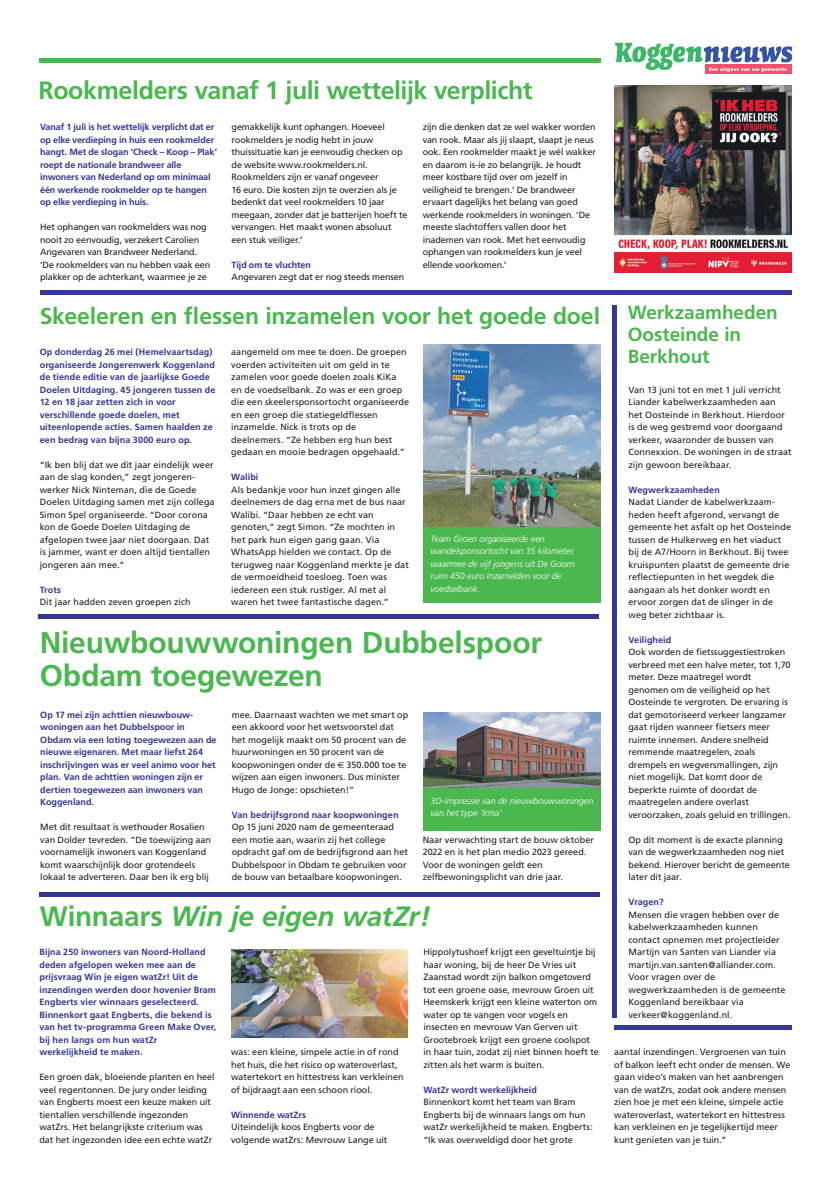
<style>
.page{position:relative;width:820px;height:1191px;background:#fff}
.page>*{position:absolute;margin:0;border:0;box-sizing:border-box;transform-origin:0 0}
.t1{font:700 30px/33px "Frutiger";letter-spacing:-.005em;color:#4ab84f}
.t2{font:italic 700 28px "Frutiger";letter-spacing:-.01em;color:#4ab84f}
.t3{font:700 25px "Frutiger";letter-spacing:-.02em;color:#4ab84f}
.t4{font:700 23px "Frutiger";letter-spacing:-.005em;color:#4ab84f}
.t5{font:700 19px/22px "Frutiger";letter-spacing:-.005em;color:#4ab84f}
.t6{font:9px/12.5px "Frutiger";color:#231f20}
.t7{font:700 9px/12.5px "Frutiger";letter-spacing:.005em;color:#333795}
.t8{font:italic 300 9px/12.5px "Frutiger";letter-spacing:-.005em;color:#fff}
.s1{font-family:"Euro Sans"}
.s2{font-style:normal}
</style>
<div class="page">
<div style="left:40px;top:58px;width:560px;height:5px;background:#4ab84f"></div>
<div style="left:704px;top:65px;width:87px;height:9px;background:#ef516c"></div>
<svg style="left:615px;top:43px;width:177px;height:29px"></svg>
<div style="left:614px;top:1025px;width:177px;height:5px;background:#333795"></div>
<hr style="left:40px;top:290px;width:751px;height:4px;background:#333795">
<hr style="left:40px;top:893px;width:560px;height:4px;background:#333795">
<img style="left:423px;top:344px;width:177px;height:183px">
<div style="left:423px;top:527px;width:177px;height:75px;background:#4ab84f"></div>
<div style="left:612px;top:305px;width:5px;height:713px;background:#333795"></div>
<img style="left:423px;top:712px;width:177px;height:76px">
<img style="left:614px;top:85px;width:177px;height:188px">
<hr style="left:39px;top:614px;width:559px;height:4px;background:#333795">
<img style="left:231px;top:949px;width:176px;height:88px">
<div style="left:423px;top:788px;width:177px;height:42px;background:#4ab84f"></div>
<h3 class="t3" style="left:39px;top:75px;width:495px">Rookmelders vanaf 1 juli wettelijk verplicht</h3>
<p class="t7" style="left:40px;top:121px;width:178px">Vanaf 1 juli is het wettelijk verplicht dat er op elke verdieping in huis een rookmelder hangt. Met de slogan ‘Check – Koop – Plak’ roept de nationale brandweer alle inwoners van Nederland op om minimaal één werkende rookmelder op te hangen op elke verdieping in huis.</p>
<p class="t6" style="left:40px;top:221px;width:172px">Het ophangen van rookmelders was nog nooit zo eenvoudig, verzekert Carolien Angevaren van Brandweer Nederland. ‘De rookmelders van nu hebben vaak een plakker op de achterkant, waarmee je ze</p>
<p class="t6" style="left:231px;top:121px;width:177px">gemakkelijk kunt ophangen. Hoeveel rookmelders je nodig hebt in jouw thuissituatie kan je eenvoudig checken op de website www.rookmelders.nl.<br>Rookmelders zijn er vanaf ongeveer<br>16 euro. Die kosten zijn te overzien als je bedenkt dat veel rookmelders 10 jaar meegaan, zonder dat je batterijen hoeft te vervangen. Het maakt wonen absoluut een stuk veiliger.’</p>
<p class="t7" style="left:231px;top:258px;width:81px">Tijd om te vluchten</p>
<p class="t6" style="left:231px;top:271px;width:174px">Angevaren zegt dat er nog steeds mensen</p>
<p class="t6" style="left:422px;top:121px;width:174px">zijn die denken dat ze wel wakker worden van rook. Maar als jij slaapt, slaapt je neus ook. Een rookmelder maakt je wél wakker en daarom is-ie zo belangrijk. Je houdt meer kostbare tijd over om jezelf in veiligheid te brengen.’ De brandweer ervaart dagelijks het belang van goed werkende rookmelders in woningen. ‘De meeste slachtoffers vallen door het inademen van rook. Met het eenvoudig ophangen van rookmelders kun je veel ellende voorkomen.’</p>
<h3 class="t4" style="left:40px;top:302px;width:561px">Skeeleren en flessen inzamelen voor het goede doel</h3>
<p class="t7" style="left:40px;top:346px;width:177px">Op donderdag 26 mei (Hemelvaartsdag) organiseerde Jongerenwerk Koggenland de tiende editie van de jaarlijkse Goede Doelen Uitdaging. 45 jongeren tussen de 12 en 18 jaar zetten zich in voor verschillende goede doelen, met uiteenlopende acties. Samen haalden ze een bedrag van bijna 3000 euro op.</p>
<p class="t6" style="left:40px;top:458px;width:176px">“Ik ben blij dat we dit jaar eindelijk weer aan de slag konden,” zegt jongeren&shy;werker Nick Ninteman, die de Goede Doelen Uitdaging samen met zijn collega Simon Spel organiseerde. “Door corona kon de Goede Doelen Uitdaging de afgelopen twee jaar niet doorgaan. Dat is jammer, want er doen altijd tientallen jongeren aan mee.”</p>
<p class="t7" style="left:40px;top:583px;width:23px">Trots</p>
<p class="t6" style="left:40px;top:596px;width:152px">Dit jaar hadden zeven groepen zich</p>
<p class="t6" style="left:231px;top:346px;width:179px">aangemeld om mee te doen. De groepen voerden activiteiten uit om geld in te zamelen voor goede doelen zoals KiKa en de voedselbank. Zo was er een groep die een skeelersponsortocht organiseerde en een groep die statiegeldflessen inzamelde. Nick is trots op de deelnemers. “Ze hebben erg hun best gedaan en mooie bedragen opgehaald.”</p>
<p class="t7" style="left:231px;top:471px;width:29px">Walibi</p>
<p class="t6" style="left:231px;top:483px;width:179px">Als bedankje voor hun inzet gingen alle deelnemers de dag erna met de bus naar Walibi. “Daar hebben ze echt van genoten,” zegt Simon. “Ze mochten in het park hun eigen gang gaan. Via WhatsApp hielden we contact. Op de terugweg naar Koggenland merkte je dat de vermoeidheid toesloeg. Toen was iedereen een stuk rustiger. Al met al waren het twee fantastische dagen.”</p>
<p class="t8" style="left:430px;top:532px;width:146px">Team Groen organiseerde een wandelsponsortocht van 35 kilometer, waarmee de vijf jongens uit De Goorn ruim 450 euro inzamelden voor de voedselbank.</p>
<h1 class="t1" style="left:40px;top:626px;width:503px">Nieuwbouwwoningen Dubbelspoor<br>Obdam toegewezen</h1>
<p class="t7" style="left:40px;top:708px;width:178px">Op 17 mei zijn achttien nieuwbouw&shy;woningen aan het Dubbelspoor in Obdam via een loting toegewezen aan de nieuwe eigenaren. Met maar liefst 264 inschrijvingen was er veel animo voor het plan. Van de achttien woningen zijn er dertien toegewezen aan inwoners van Koggenland.</p>
<p class="t6" style="left:40px;top:821px;width:172px">Met dit resultaat is wethouder Rosalien van Dolder tevreden. “De toewijzing aan voornamelijk inwoners van Koggenland komt waarschijnlijk door grotendeels lokaal te adverteren. Daar ben ik erg blij</p>
<p class="t6" style="left:231px;top:708px;width:178px">mee. Daarnaast wachten we met smart op een akkoord voor het wetsvoorstel dat het mogelijk maakt om 50 procent van de huurwoningen en 50 procent van de koopwoningen onder de <span class="s1">€</span> 350.000 toe te wijzen aan eigen inwoners. Dus minister Hugo de Jonge: opschieten!”</p>
<p class="t7" style="left:231px;top:808px;width:168px">Van bedrijfsgrond naar koopwoningen</p>
<p class="t6" style="left:231px;top:821px;width:178px">Op 15 juni 2020 nam de gemeenteraad een motie aan, waarin zij het college opdracht gaf om de bedrijfsgrond aan het Dubbelspoor in Obdam te gebruiken voor de bouw van betaalbare koopwoningen.</p>
<p class="t8" style="left:430px;top:794px;width:164px">3D-impressie van de nieuwbouwwoningen van het type ‘Irma’</p>
<p class="t6" style="left:422px;top:833px;width:173px">Naar verwachting start de bouw oktober 2022 en is het plan medio 2023 gereed.<br>Voor de woningen geldt een zelfbewoningsplicht van drie jaar.</p>
<h2 class="t2" style="left:40px;top:900px;width:392px"><span class="s2">Winnaars</span> Win je eigen watZr!</h2>
<p class="t7" style="left:39px;top:946px;width:178px">Bijna 250 inwoners van Noord-Holland deden afgelopen weken mee aan de prijsvraag Win je eigen watZr! Uit de inzendingen werden door hovenier Bram Engberts vier winnaars geselecteerd.<br>Binnenkort gaat Engberts, die bekend is van het tv-programma Green Make Over, bij hen langs om hun watZr werkelijkheid te maken.</p>
<p class="t6" style="left:39px;top:1071px;width:177px">Een groen dak, bloeiende planten en heel veel regentonnen. De jury onder leiding van Engberts moest een keuze maken uit tientallen verschillende ingezonden watZrs. Het belangrijkste criterium was dat het ingezonden idee een echte watZr</p>
<p class="t6" style="left:423px;top:946px;width:177px">Hippolytushoef krijgt een geveltuintje bij haar woning, bij de heer De Vries uit Zaanstad wordt zijn balkon omgetoverd tot een groene oase, mevrouw Groen uit Heemskerk krijgt een kleine waterton om water op te vangen voor vogels en insecten en mevrouw Van Gerven uit Grootebroek krijgt een groene coolspot in haar tuin, zodat zij niet binnen hoeft te zitten als het warm is buiten.</p>
<p class="t7" style="left:423px;top:1083px;width:115px">WatZr wordt werkelijkheid</p>
<p class="t6" style="left:423px;top:1096px;width:171px">Binnenkort komt het team van Bram Engberts bij de winnaars langs om hun watZr werkelijkheid te maken. Engberts: “Ik was overweldigd door het grote</p>
<p class="t6" style="left:231px;top:1046px;width:174px">was: een kleine, simpele actie in of rond het huis, die het risico op wateroverlast, watertekort en hittestress kan verkleinen of bijdraagt aan een schoon riool.</p>
<p class="t7" style="left:231px;top:1108px;width:76px">Winnende watZrs</p>
<p class="t6" style="left:231px;top:1121px;width:158px">Uiteindelijk koos Engberts voor de volgende watZrs: Mevrouw Lange uit</p>
<h3 class="t5" style="left:627px;top:301px;width:151px">Werkzaamheden<br>Oosteinde in<br>Berkhout</h3>
<p class="t6" style="left:628px;top:383px;width:165px">Van 13 juni tot en met 1 juli verricht Liander kabelwerkzaamheden aan het Oosteinde in Berkhout. Hierdoor is de weg gestremd voor doorgaand verkeer, waaronder de bussen van Connexxion. De woningen in de straat zijn gewoon bereikbaar.</p>
<p class="t7" style="left:628px;top:483px;width:93px">Wegwerkzaamheden</p>
<p class="t6" style="left:628px;top:496px;width:164px">Nadat Liander de kabelwerkzaam&shy;heden heeft afgerond, vervangt de gemeente het asfalt op het Oosteinde tussen de Hulkerweg en het viaduct bij de A7/Hoorn in Berkhout. Bij twee kruispunten plaatst de gemeente drie reflectiepunten in het wegdek die aangaan als het donker wordt en ervoor zorgen dat de slinger in de weg beter zichtbaar is.</p>
<p class="t7" style="left:628px;top:633px;width:44px">Veiligheid</p>
<p class="t6" style="left:628px;top:646px;width:163px">Ook worden de fietssuggestiestroken verbreed met een halve meter, tot 1,70 meter. Deze maatregel wordt genomen om de veiligheid op het Oosteinde te vergroten. De ervaring is dat gemotoriseerd verkeer langzamer gaat rijden wanneer fietsers meer ruimte innemen. Andere snelheid remmende maatregelen, zoals drempels en wegversmallingen, zijn niet mogelijk. Dat komt door de beperkte ruimte of doordat de maatregelen andere overlast veroorzaken, zoals geluid en trillingen.</p>
<p class="t6" style="left:628px;top:833px;width:163px">Op dit moment is de exacte planning van de wegwerkzaamheden nog niet bekend. Hierover bericht de gemeente later dit jaar.</p>
<p class="t7" style="left:628px;top:896px;width:37px">Vragen?</p>
<p class="t6" style="left:628px;top:908px;width:158px">Mensen die vragen hebben over de kabelwerkzaamheden kunnen contact opnemen met projectleider<br>Martijn van Santen van Liander via martijn.van.santen@alliander.com.<br>Voor vragen over de wegwerkzaamheden is de gemeente<br>Koggenland bereikbaar via verkeer@koggenland.nl.</p>
<p class="t6" style="left:614px;top:1046px;width:178px">aantal inzendingen. Vergroenen van tuin of balkon leeft echt onder de mensen. We gaan video’s maken van het aanbrengen van de watZrs, zodat ook andere mensen zien hoe je met een kleine, simpele actie wateroverlast, watertekort en hittestress kan verkleinen en je tegelijkertijd meer kunt genieten van je tuin.”</p>
</div>
